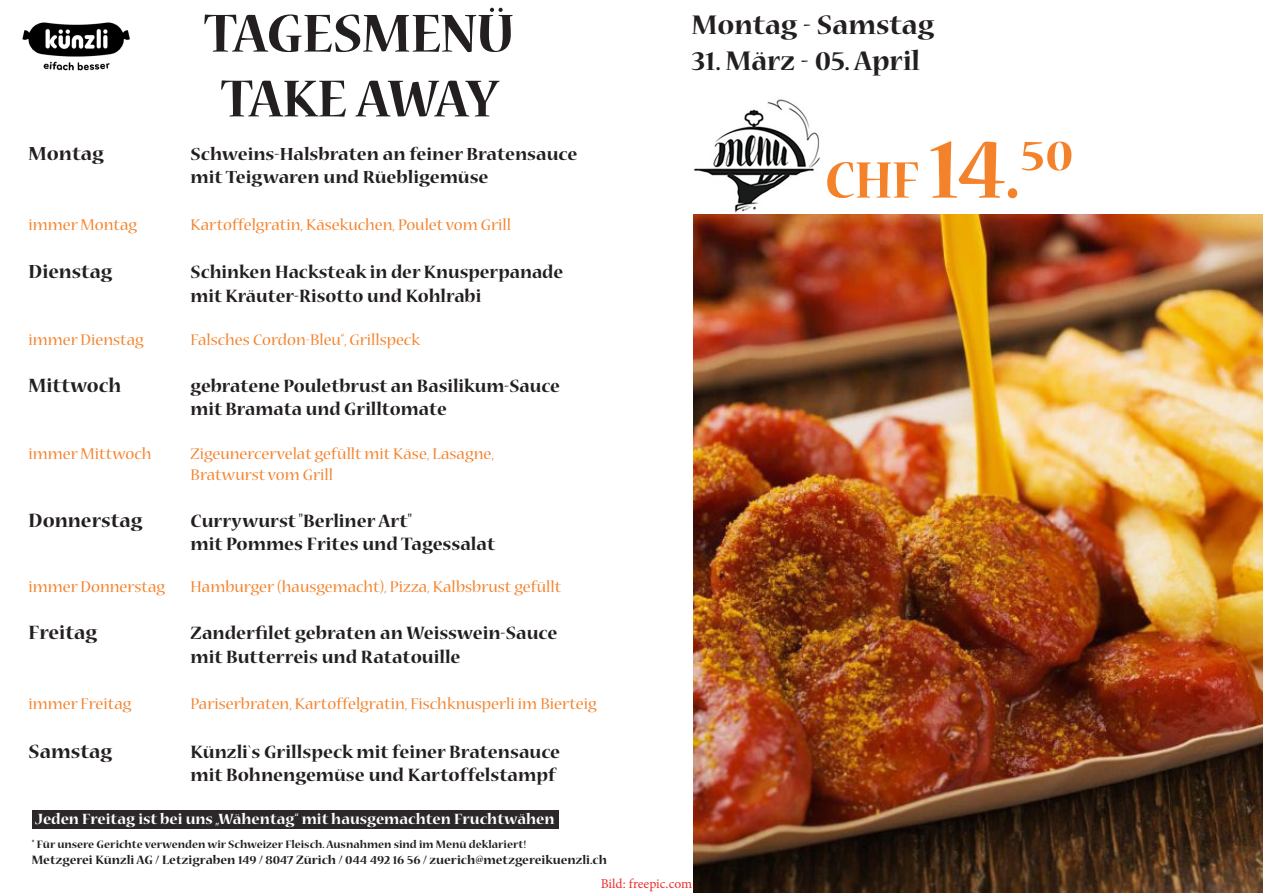
<style>
.page{position:relative;width:1263px;height:893px;background:#fff}
.page>*{position:absolute;margin:0;border:0;box-sizing:border-box;transform-origin:0 0}
.t1{font:700 59.4px "Nueva Std";letter-spacing:-.005em;color:#231f20;scale:.96 1}
.t2{font:700 57.75px "Nueva Std";letter-spacing:-.045em;color:#231f20;scale:.96 1}
.t3{font:700 57px "Nueva Std";color:#f4822b;scale:.94 1}
.t4{font:700 30px "Nueva Std";color:#231f20}
.t5{font:700 21.45px "Nueva Std";color:#231f20}
.t6{font:700 21px "Nueva Std";color:#231f20}
.t7{font:700 19.95px "Nueva Std";color:#231f20}
.t8{font:700 19.5px "Nueva Std";color:#231f20}
.t9{font:17.25px "Nueva Std";color:#f4822b}
.t10{font:700 16.5px "Nueva Std";color:#fff}
.t11{font:700 13.5px "Nueva Std";color:#231f20}
.t12{font:13.5px "Minion Pro";color:#ee2d2d}
.t13{font:700 12px "Nueva Std";color:#231f20}
.s1{font-size:17.55px}
.s2{font-size:94.5px}
</style>
<div class="page">
<div style="left:33px;top:810px;width:526px;height:18px;background:#2c2829"></div>
<img style="left:22px;top:22px;width:108px;height:49px">
<img style="left:693px;top:99px;width:133px;height:116px">
<img style="left:693px;top:215px;width:570px;height:678px">
<p class="t1" style="left:204px;top:6px;width:324px">TAGESMENÜ</p>
<p class="t2" style="left:221px;top:72px;width:290px">TAKE AWAY</p>
<p class="t6" style="left:29px;top:143px;width:77px">Montag</p>
<p class="t8" style="left:191px;top:145px;width:388px">Schweins-Halsbraten an feiner Bratensauce</p>
<p class="t8" style="left:191px;top:168px;width:299px">mit Teigwaren und Rüebligemüse</p>
<p class="t9" style="left:29px;top:217px;width:110px">immer Montag</p>
<p class="t9" style="left:191px;top:217px;width:322px">Kartoffelgratin, Käsekuchen, Poulet vom Grill</p>
<p class="t6" style="left:29px;top:262px;width:85px">Dienstag</p>
<p class="t7" style="left:191px;top:263px;width:374px">Schinken Hacksteak in der Knusperpanade</p>
<p class="t7" style="left:191px;top:286px;width:292px">mit Kräuter-Risotto und Kohlrabi</p>
<p class="t9" style="left:29px;top:332px;width:117px">immer Dienstag</p>
<p class="t9" style="left:191px;top:332px;width:231px">Falsches Cordon-Bleu“, Grillspeck</p>
<p class="t5" style="left:29px;top:375px;width:94px">Mittwoch</p>
<p class="t7" style="left:191px;top:376px;width:371px">gebratene Pouletbrust an Basilikum-Sauce</p>
<p class="t7" style="left:191px;top:400px;width:258px">mit Bramata und Grilltomate</p>
<p class="t9" style="left:29px;top:446px;width:124px">immer Mittwoch</p>
<p class="t9" style="left:191px;top:446px;width:305px">Zigeunercervelat gefüllt mit Käse, Lasagne,</p>
<p class="t9" style="left:191px;top:467px;width:144px">Bratwurst vom Grill</p>
<p class="t5" style="left:29px;top:510px;width:115px">Donnerstag</p>
<p class="t7" style="left:191px;top:511px;width:223px">Currywurst "Berliner Art"</p>
<p class="t7" style="left:191px;top:535px;width:306px">mit Pommes Frites und Tagessalat</p>
<p class="t9" style="left:29px;top:579px;width:138px">imme<span class="s1">r</span> Do<span class="s1">nne</span>rstag</p>
<p class="t9" style="left:191px;top:579px;width:372px">Hamburger (hausgemacht), Pizza, Kalbsbrust gefüllt</p>
<p class="t5" style="left:29px;top:623px;width:70px">Freitag</p>
<p class="t7" style="left:191px;top:624px;width:368px">Zanderfilet gebraten an Weisswein-Sauce</p>
<p class="t7" style="left:191px;top:647px;width:271px">mit Butterreis und Ratatouille</p>
<p class="t9" style="left:29px;top:696px;width:104px">immer Freitag</p>
<p class="t9" style="left:191px;top:696px;width:408px">Pariserbraten, Kartoffelgratin, Fischknusperli im Bierteig</p>
<p class="t5" style="left:29px;top:742px;width:85px">Samstag</p>
<p class="t7" style="left:191px;top:743px;width:371px">Künzli`s Grillspeck mit feiner Bratensauce</p>
<p class="t7" style="left:191px;top:766px;width:367px">mit Bohnengemüse und Kartoffelstampf</p>
<p class="t10" style="left:35px;top:812px;width:521px">Jeden Freitag ist bei uns „Wähentag“ mit hausgemachten Fruchtwähen</p>
<p class="t13" style="left:32px;top:839px;width:496px">* Für unsere Gerichte verwenden wir Schweizer Fleisch. Ausnahmen sind im Menü deklariert!</p>
<p class="t11" style="left:32px;top:854px;width:577px">Metzgerei Künzli AG / Letzigraben 149 / 8047 Zürich / 044 492 16 56 / zuerich@metzgereikuenzli.ch</p>
<p class="t4" style="left:692px;top:11px;width:244px">Montag - Samstag</p>
<p class="t4" style="left:692px;top:47px;width:230px">31. März - 05. April</p>
<p class="t3" style="left:825px;top:154px;width:266px">CHF <span class="s2">14.</span><sup>50</sup></p>
<p class="t12" style="left:601px;top:874px;width:93px">Bild: freepic.com</p>
</div>
